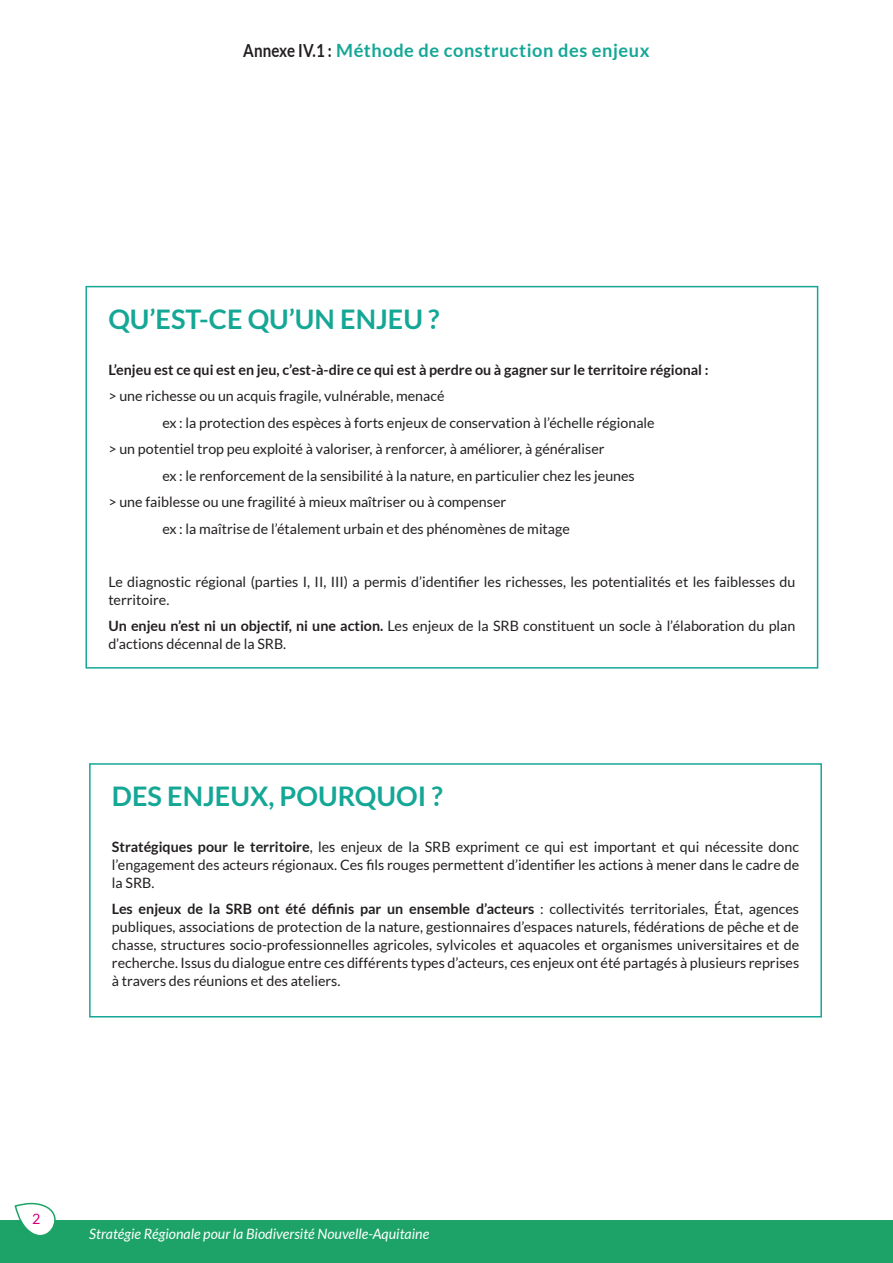
<style>
.page{position:relative;width:893px;height:1263px;background:#fff}
.page>*{position:absolute;margin:0;border:0;box-sizing:border-box;transform-origin:0 0}
.t1{font:700 27px "Lato";color:#15a796}
.t2{font:700 18.3px "Lato";letter-spacing:.03em;color:#15a796}
.t3{font:14.25px/18px "Lato";color:#231f20}
.t4{font:700 14.25px "Lato";color:#231f20}
.t5{font:italic 14.25px "Lato";color:#fff}
.t6{font:14.25px "Lato";color:#d6017f}
.s1{font-size:18px;color:#231f20}
.s2{font-weight:700}
</style>
<div class="page">
<div style="left:0;top:1220px;width:893px;height:43px;background:#1da367"></div>
<svg style="left:14px;top:1202px;width:42px;height:33px"></svg>
<div style="left:89px;top:763px;width:733px;height:254px;border:2px solid #15a796"></div>
<div style="left:85px;top:286px;width:733px;height:383px;border:2px solid #15a796"></div>
<p class="t2" style="left:243px;top:40px;width:408px"><span class="s1">Annexe IV.1 :</span> Méthode de construction des enjeux</p>
<h1 class="t1" style="left:108px;top:304px;width:333px">QU’EST-CE QU’UN ENJEU ?</h1>
<p class="t4" style="left:108px;top:361px;width:602px">L’enjeu est ce qui est en jeu, c’est-à-dire ce qui est à perdre ou à gagner sur le territoire régional :</p>
<p class="t3" style="left:108px;top:387px;width:338px">&gt; une richesse ou un acquis fragile, vulnérable, menacé</p>
<p class="t3" style="left:162px;top:413px;width:494px">ex : la protection des espèces à forts enjeux de conservation à l’échelle régionale</p>
<p class="t3" style="left:108px;top:440px;width:498px">&gt; un potentiel trop peu exploité à valoriser, à renforcer, à améliorer, à généraliser</p>
<p class="t3" style="left:162px;top:466px;width:474px">ex : le renforcement de la sensibilité à la nature, en particulier chez les jeunes</p>
<p class="t3" style="left:108px;top:493px;width:399px">&gt; une faiblesse ou une fragilité à mieux maîtriser ou à compenser</p>
<p class="t3" style="left:162px;top:519px;width:409px">ex : la maîtrise de l’étalement urbain et des phénomènes de mitage</p>
<p class="t3" style="left:108px;top:572px;width:689px">Le diagnostic régional (parties I, II, III) a permis d’identifier les richesses, les potentialités et les faiblesses du territoire.</p>
<p class="t3" style="left:108px;top:617px;width:689px"><span class="s2">Un enjeu n’est ni un objectif, ni une action.</span> Les enjeux de la SRB constituent un socle à l’élaboration du plan d’actions décennal de la SRB.</p>
<h1 class="t1" style="left:112px;top:781px;width:332px">DES ENJEUX, POURQUOI ?</h1>
<p class="t3" style="left:112px;top:838px;width:689px;text-align:justify"><span class="s2">Stratégiques pour le territoire</span>, les enjeux de la SRB expriment ce qui est important et qui nécessite donc l’engagement des acteurs régionaux. Ces fils rouges permettent d’identifier les actions à mener dans le cadre de la SRB.</p>
<p class="t3" style="left:112px;top:900px;width:689px;text-align:justify"><span class="s2">Les enjeux de la SRB ont été définis par un ensemble d’acteurs</span> : collectivités territoriales, État, agences publiques, associations de protection de la nature, gestionnaires d’espaces naturels, fédérations de pêche et de chasse, structures socio-professionnelles agricoles, sylvicoles et aquacoles et organismes universitaires et de recherche. Issus du dialogue entre ces différents types d’acteurs, ces enjeux ont été partagés à plusieurs reprises à travers des réunions et des ateliers.</p>
<p class="t6" style="left:32px;top:1211px;width:10px">2</p>
<p class="t5" style="left:89px;top:1226px;width:341px">Stratégie Régionale pour la Biodiversité Nouvelle-Aquitaine</p>
</div>
